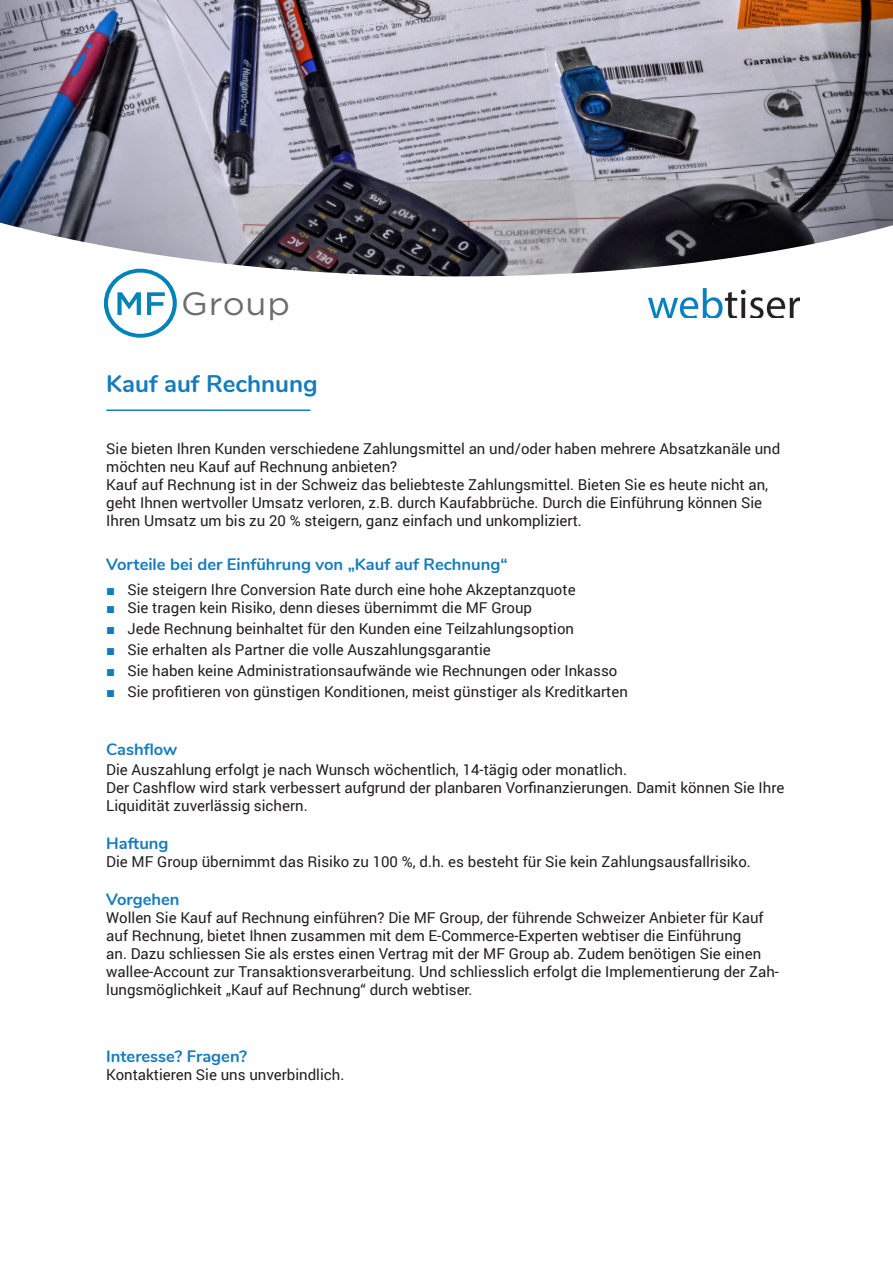
<style>
.page{position:relative;width:893px;height:1263px;background:#fff}
.page>*{position:absolute;margin:0;border:0;box-sizing:border-box;transform-origin:0 0}
.t1{font:32.25px "Gotham";letter-spacing:.025em;color:#6c6d70;scale:1.06 1}
.Primary_Heading{font:700 24px "Nunito";color:#157cbc}
.Aufzählungs-Header{font:700 16.5px "Nunito";color:#157cbc}
.Body_Text{font:15px/18px "Roboto";color:#231f20}
.s1{font-family:"Arial";color:#157cbc}
</style>
<div class="page">
<img style="left:649px;top:288px;width:150px;height:30px">
<hr style="left:106px;top:409px;width:204px;height:2px;background:#157cbc">
<img style="left:0;top:0;width:893px;height:277px">
<svg style="left:104px;top:269px;width:73px;height:69px"></svg>
<p class="t1" style="left:181px;top:283px;width:104px">Group</p>
<p class="Primary_Heading" style="left:106px;top:365px;width:213px">Kauf auf Rechnung</p>
<p class="Body_Text" style="left:106px;top:439px;width:676px">Sie bieten Ihren Kunden verschiedene Zahlungsmittel an und/oder haben mehrere Absatzkanäle und möchten neu Kauf auf Rechnung anbieten?<br>Kauf auf Rechnung ist in der Schweiz das beliebteste Zahlungsmittel. Bieten Sie es heute nicht an, geht Ihnen wertvoller Umsatz verloren, z.B. durch Kaufabbrüche. Durch die Einführung können Sie Ihren Umsatz um bis zu 20 % steigern, ganz einfach und unkompliziert.</p>
<p class="Aufzählungs-Header" style="left:106px;top:552px;width:403px">Vorteile bei der Einführung von „Kauf auf Rechnung“</p>
<p class="Body_Text" style="left:106px;top:580px;width:471px"><span class="s1">■</span> Sie steigern Ihre Conversion Rate durch eine hohe Akzeptanzquote</p>
<p class="Body_Text" style="left:106px;top:598px;width:427px"><span class="s1">■</span> Sie tragen kein Risiko, denn dieses übernimmt die MF Group</p>
<p class="Body_Text" style="left:106px;top:619px;width:469px"><span class="s1">■</span> Jede Rechnung beinhaltet für den Kunden eine Teilzahlungsoption</p>
<p class="Body_Text" style="left:106px;top:640px;width:386px"><span class="s1">■</span> Sie erhalten als Partner die volle Auszahlungsgarantie</p>
<p class="Body_Text" style="left:106px;top:661px;width:513px"><span class="s1">■</span> Sie haben keine Administrationsaufwände wie Rechnungen oder Inkasso</p>
<p class="Body_Text" style="left:106px;top:682px;width:523px"><span class="s1">■</span> Sie profitieren von günstigen Konditionen, meist günstiger als Kreditkarten</p>
<p class="Aufzählungs-Header" style="left:106px;top:737px;width:73px">Cashflow</p>
<p class="Body_Text" style="left:106px;top:760px;width:522px">Die Auszahlung erfolgt je nach Wunsch wöchentlich, 14-tägig oder monatlich.</p>
<p class="Body_Text" style="left:106px;top:778px;width:679px">Der Cashflow wird stark verbessert aufgrund der planbaren Vorfinanzierungen. Damit können Sie Ihre<br>Liquidität zuverlässig sichern.</p>
<p class="Aufzählungs-Header" style="left:106px;top:831px;width:64px">Haftung</p>
<p class="Body_Text" style="left:106px;top:852px;width:646px">Die MF Group übernimmt das Risiko zu 100 %, d.h. es besteht für Sie kein Zahlungsausfallrisiko.</p>
<p class="Aufzählungs-Header" style="left:106px;top:887px;width:75px">Vorgehen</p>
<p class="Body_Text" style="left:106px;top:908px;width:674px">Wollen Sie Kauf auf Rechnung einführen? Die MF Group, der führende Schweizer Anbieter für Kauf auf Rechnung, bietet Ihnen zusammen mit dem E-Commerce-Experten webtiser die Einführung<br>an. Dazu schliessen Sie als erstes einen Vertrag mit der MF Group ab. Zudem benötigen Sie einen wallee-Account zur Transaktionsverarbeitung. Und schliesslich erfolgt die Implementierung der Zah&shy;lungsmöglichkeit „Kauf auf Rechnung“ durch webtiser.</p>
<p class="Aufzählungs-Header" style="left:106px;top:1044px;width:142px">Interesse? Fragen?</p>
<p class="Body_Text" style="left:106px;top:1065px;width:240px">Kontaktieren Sie uns unverbindlich.</p>
</div>
